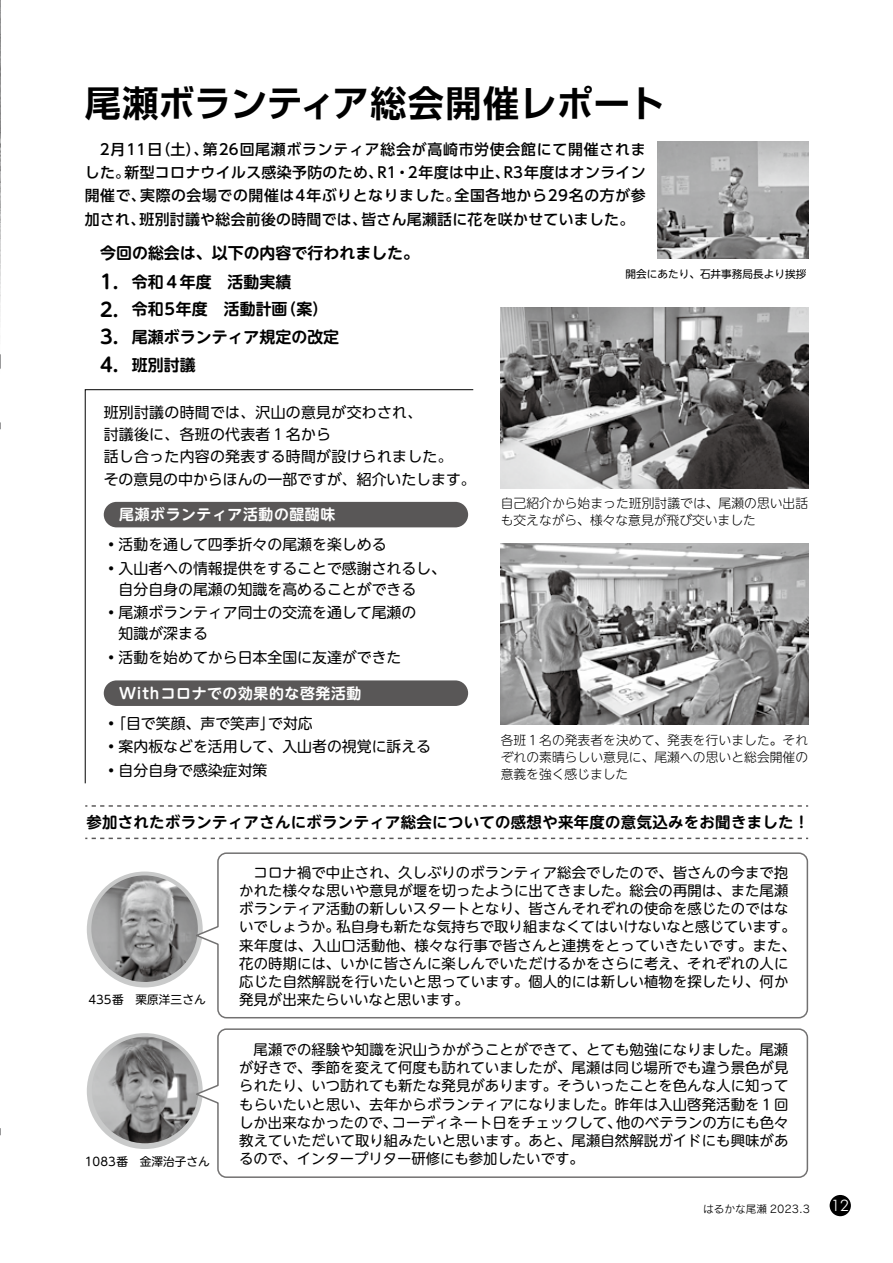
<style>
.page{position:relative;width:893px;height:1263px;background:#fff}
.page>*{position:absolute;margin:0;border:0;box-sizing:border-box;transform-origin:0 0}
.t1{font:700 36.15px "Shin Go Pr 6 De";letter-spacing:.02em;color:#000}
.t2{font:700 19.2px "UD Shin M Go Pr 6 De";color:#000}
.t3{font:700 15.9px "UD Shin M Go Pr 6 De";color:#000}
.t4{font:300 15.9px "Futura BT";color:#fff}
.t5{font:700 15.45px "UD Shin M Go Pr 6 De";letter-spacing:.02em;color:#000}
.t6{font:14.85px/21.3px "UD Shin M Go Pr 6";color:#000}
.t7{font:500 14.85px "UD Shin Go Pr 6";letter-spacing:.04em;color:#000}
.t8{font:14.85px/22.4px "UD Shin Go Pr 6";letter-spacing:.02em;color:#000}
.t9{font:500 14.85px "UD Shin Go Pr 6";letter-spacing:.02em;color:#000}
.t10{font:700 14.85px "UD Shin M Go Pr 6 De";letter-spacing:.04em;color:#fff}
.t11{font:14.4px/18px "UD Shin M Go Pr 6";letter-spacing:.01em;color:#000}
.t12{font:300 12.75px/17px "UD Shin M Go Pr 6";letter-spacing:.005em;color:#000;text-align:justify}
.t13{font:11.7px "UD Shin M Go Pr 6";color:#000}
.t14{font:10.65px "UD Shin M Go Pr 6";color:#000}
.t15{font:10.65px "Rodin Pro N M";color:#000}
</style>
<div class="page">
<img style="left:0;top:0;width:1px;height:283px">
<svg style="left:0;top:283px;width:1px;height:86px"></svg>
<img style="left:658px;top:142px;width:150px;height:117px">
<div style="left:87px;top:1033px;width:116px;height:116px;border:9px solid #c9caca;border-radius:50%"></div>
<div style="left:87px;top:871px;width:116px;height:116px;border:9px solid #c9caca;border-radius:50%"></div>
<img style="left:92px;top:1037px;width:106px;height:106px;border-radius:53px">
<img style="left:91px;top:875px;width:107px;height:107px;border-radius:53px">
<img style="left:597px;top:307px;width:211px;height:181px">
<img style="left:501px;top:543px;width:307px;height:181px">
<svg style="left:193px;top:852px;width:616px;height:167px"></svg>
<svg style="left:193px;top:1028px;width:616px;height:150px"></svg>
<img style="left:657px;top:141px;width:63px;height:47px">
<svg style="left:84px;top:494px;width:385px;height:290px"></svg>
<div style="left:104px;top:502px;width:364px;height:25px;background:#595757;border-radius:13px"></div>
<div style="left:104px;top:680px;width:364px;height:26px;background:#595757;border-radius:13px"></div>
<svg style="left:85px;top:838px;width:723px;height:1px"></svg>
<svg style="left:85px;top:805px;width:723px;height:2px"></svg>
<svg style="left:84px;top:307px;width:513px;height:187px"></svg>
<div style="left:830px;top:1195px;width:21px;height:21px;background:#000;border-radius:50%"></div>
<h1 class="t1" style="left:85px;top:73px;width:580px">尾瀬ボランティア総会開催レポート</h1>
<p class="t7" style="left:203px;top:137px;width:444px">第26回尾瀬ボランティア総会が高崎市労使会館にて開催されま</p>
<p class="t7" style="left:100px;top:137px;width:110px">2月11 （日土）、</p>
<p class="t7" style="left:124px;top:160px;width:260px">新型コロナウイルス感染予防のため、</p>
<p class="t7" style="left:377px;top:160px;width:134px">R ・1 2年度は中止、</p>
<p class="t7" style="left:504px;top:160px;width:143px">R3年度はオンライン</p>
<p class="t7" style="left:85px;top:160px;width:47px">した。</p>
<p class="t7" style="left:140px;top:184px;width:321px">実際の会場での開催は4年ぶりとなりました。</p>
<p class="t7" style="left:455px;top:184px;width:193px">全国各地から29名の方が参</p>
<p class="t7" style="left:85px;top:184px;width:63px">開催で、</p>
<p class="t9" style="left:361px;top:207px;width:274px">皆さん尾瀨話に花を咲かせていました。</p>
<p class="t9" style="left:140px;top:207px;width:229px">班別討議や総会前後の時間では、</p>
<p class="t7" style="left:85px;top:207px;width:62px">加され、</p>
<p class="t3" style="left:100px;top:239px;width:320px">今回の総会は、以下の内容で行われました。</p>
<h2 class="t2" style="left:100px;top:265px;width:33px">1．</h2>
<p class="t3" style="left:132px;top:268px;width:161px">令和４年度　活動実績</p>
<h2 class="t2" style="left:100px;top:293px;width:33px">2．</h2>
<p class="t3" style="left:280px;top:296px;width:49px">（案(</p>
<p class="t3" style="left:132px;top:296px;width:157px">令和5年度　活動計画</p>
<h2 class="t2" style="left:100px;top:321px;width:33px">3．</h2>
<p class="t3" style="left:132px;top:323px;width:209px">尾瀬ボランティア規定の改定</p>
<h2 class="t2" style="left:100px;top:348px;width:33px">4．</h2>
<p class="t8" style="left:104px;top:401px;width:374px">班別討議の時間では、沢山の意見が交わされ、<br>討議後に、各班の代表者１名から<br>話し合った内容の発表する時間が設けられました。<br>その意見の中からほんの一部ですが、紹介いたします。</p>
<p class="t3" style="left:132px;top:351px;width:65px">班別討議</p>
<p class="t14" style="left:626px;top:265px;width:182px">開会にあたり、石井事務局長より挨拶</p>
<p class="t12" style="left:501px;top:494px;width:309px">自己紹介から始まった班別討議では、尾瀬の思い出話も交えながら、様々な意見が飛び交いました</p>
<p class="t10" style="left:104px;top:502px;width:233px">　尾瀬ボランティア活動の醍醐味</p>
<p class="t6" style="left:104px;top:533px;width:284px">•活動を通して四季折々の尾瀬を楽しめる</p>
<p class="t6" style="left:119px;top:556px;width:329px;text-indent:-15px">•入山者への情報提供をすることで感謝されるし、自分自身の尾瀬の知識を高めることができる</p>
<p class="t6" style="left:119px;top:601px;width:299px;text-indent:-15px">•尾瀬ボランティア同士の交流を通して尾瀬の知識が深まる</p>
<p class="t6" style="left:104px;top:646px;width:299px">•活動を始めてから日本全国に友達ができた</p>
<p class="t10" style="left:104px;top:681px;width:259px">　Withコロナでの効果的な啓発活動</p>
<p class="t6" style="left:268px;top:712px;width:46px">で対応</p>
<p class="t6" style="left:104px;top:712px;width:173px">•「目で笑顔、声で笑声」</p>
<p class="t6" style="left:104px;top:735px;width:329px">•案内板などを活用して、入山者の視覚に訴える</p>
<p class="t6" style="left:104px;top:758px;width:165px">•自分自身で感染症対策</p>
<p class="t5" style="left:86px;top:809px;width:724px">参加されたボランティアさんにボランティア総会についての感想や来年度の意気込みをお聞きました!</p>
<p class="t12" style="left:501px;top:731px;width:309px">各班１名の発表者を決めて、発表を行いました。それぞれの素晴らしい意見に、尾瀬への思いと総会開催の意義を強く感じました</p>
<p class="t13" style="left:88px;top:989px;width:119px">435番　栗原洋三さん</p>
<p class="t13" style="left:85px;top:1152px;width:126px">1083番　金澤治子さん</p>
<p class="t11" style="left:254px;top:863px;width:536px">コロナ禍で中止され、久しぶりのボランティア総会でしたので、皆さんの今まで抱</p>
<p class="t11" style="left:239px;top:881px;width:551px">かれた様々な思いや意見が堰を切ったように出てきました。総会の再開は、また尾瀬</p>
<p class="t11" style="left:239px;top:899px;width:551px">ボランティア活動の新しいスタートとなり、皆さんそれぞれの使命を感じたのではな</p>
<p class="t11" style="left:336px;top:917px;width:461px">私自身も新たな気持ちで取り組まなくてはいけないなと感じています。</p>
<p class="t11" style="left:239px;top:917px;width:558px">いでしょうか。<br>来年度は、入山口活動他、様々な行事で皆さんと連携をとっていきたいです。また、花の時期には、いかに皆さんに楽しんでいただけるかをさらに考え、それぞれの人に応じた自然解説を行いたいと思っています。個人的には新しい植物を探したり、何か発見が出来たらいいなと思います。</p>
<p class="t11" style="left:239px;top:1040px;width:551px;text-align:right">尾瀬での経験や知識を沢山うかがうことができて、とても勉強になりました。尾瀬が好きで、季節を変えて何度も訪れていましたが、尾瀬は同じ場所でも違う景色が見られたり、いつ訪れても新たな発見があります。そういったことを色んな人に知ってもらいたいと思い、去年からボランティアになりました。昨年は入山啓発活動を１回他のベテランの方にも色々</p>
<p class="t11" style="left:392px;top:1112px;width:231px">コーディネート日をチェックして、</p>
<p class="t11" style="left:239px;top:1112px;width:551px">しか出来なかったので、<br>教えていただいて取り組みたいと思います。あと、尾瀬自然解説ガイドにも興味があるので、インタープリター研修にも参加したいです。</p>
<p class="t15" style="left:703px;top:1202px;width:108px">はるかな尾瀬 2023.3</p>
<p class="t4" style="left:831px;top:1195px;width:20px">12</p>
</div>
